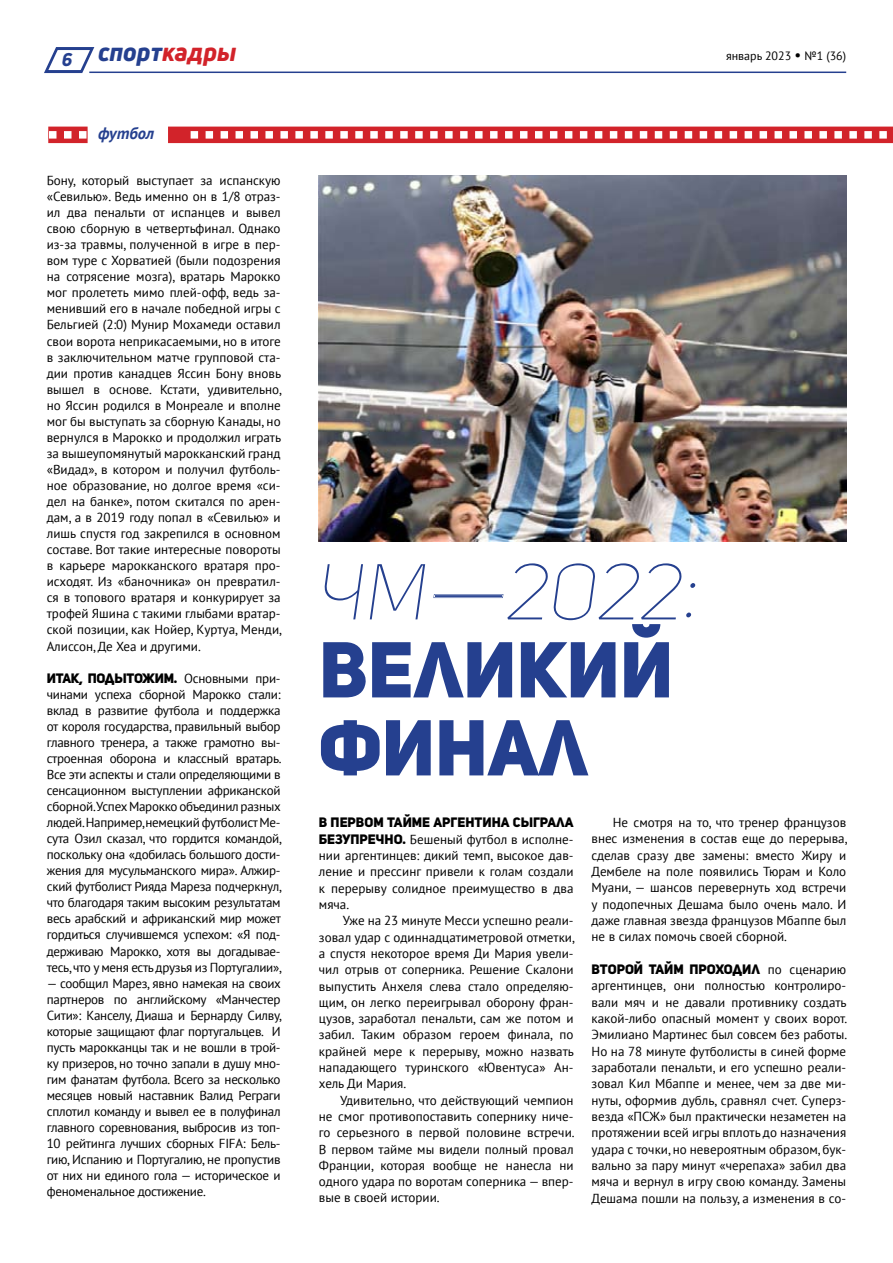
<style>
.page{position:relative;width:893px;height:1263px;background:#fff}
.page>*{position:absolute;margin:0;border:0;box-sizing:border-box;transform-origin:0 0}
.t1{font:78px/78px "Uni Sans Demo Heavy CAPS";color:#25408f}
.t2{font:78px "Uni Sans Demo Thin Italic CAPS";color:#25408f}
.t3{font:italic 800 25.5px "Uni Neue";color:#25408f}
.t4{font:italic 700 16.5px "PT Sans";color:#25408f}
.t5{font:13.5px "Uni Sans Demo Heavy CAPS";color:#000}
.t6{font:13.5px "Uni Sans Demo Heavy CAPS";letter-spacing:-.02em;color:#000}
.t7{font:13.05px/16px "PT Sans";color:#000;text-align:justify}
.t8{font:12px "PT Sans";color:#000}
.s1{color:#d2232a}
.s2{font-size:15px}
.s3{font-family:"PT Sans";font-size:13.05px}
.s4{font-family:"Uni Sans Demo Heavy CAPS";font-size:13.5px}
</style>
<div class="page">
<svg style="left:44px;top:47px;width:53px;height:27px"></svg>
<hr style="left:89px;top:72px;width:757px;height:1px;background:#25408f">
<img style="left:319px;top:175px;width:527px;height:367px">
<div style="left:48px;top:127px;width:40px;height:16px;background:#d2232a"></div>
<svg style="left:49px;top:131px;width:38px;height:8px"></svg>
<div style="left:168px;top:127px;width:725px;height:16px;background:#d2232a"></div>
<svg style="left:191px;top:131px;width:696px;height:8px"></svg>
<h2 class="t3" style="left:62px;top:35px;width:176px"><sub>6</sub> спорт<span class="s1">кадры</span></h2>
<p class="t8" style="left:726px;top:48px;width:122px">январь 2023 <span class="s2">•</span> №1 (36)</p>
<p class="t4" style="left:98px;top:122px;width:57px">футбол</p>
<p class="t7" style="left:47px;top:172px;width:236px">Бону, который выступает за испанскую «Севилью». Ведь именно он в 1/8 отраз&shy;ил два пенальти от испанцев и вывел свою сборную в четвертьфинал. Однако из-за травмы, полученной в игре в пер&shy;вом туре с Хорватией (были подозрения на сотрясение мозга), вратарь Марокко мог пролететь мимо плей-офф, ведь за&shy;менивший его в начале победной игры с Бельгией (2:0) Мунир Мохамеди оставил свои ворота неприкасаемыми, но в итоге в заключительном матче групповой ста&shy;дии против канадцев Яссин Бону вновь вышел в основе. Кстати, удивительно, но Яссин родился в Монреале и вполне мог бы выступать за сборную Канады, но вернулся в Марокко и продолжил играть за вышеупомянутый марокканский гранд «Видад», в котором и получил футболь&shy;ное образование, но долгое время «си&shy;дел на банке», потом скитался по арен&shy;дам, а в 2019 году попал в «Севилью» и лишь спустя год закрепился в основном составе. Вот такие интересные повороты в карьере марокканского вратаря про&shy;исходят. Из «баночника» он превратил&shy;ся в топового вратаря и конкурирует за трофей Яшина с такими глыбами вратар&shy;ской позиции, как Нойер, Куртуа, Менди, Алиссон, Де Хеа и другими.</p>
<p class="t6" style="left:47px;top:669px;width:235px">Итак, подытожим. <span class="s3">Основными при-</span></p>
<p class="t7" style="left:47px;top:686px;width:236px">чинами успеха сборной Марокко стали: вклад в развитие футбола и поддержка от короля государства, правильный выбор главного тренера, а также грамотно вы&shy;строенная оборона и классный вратарь.<br>Все эти аспекты и стали определяющими в сенсационном выступлении африканской сборной.Успех Марокко объединил разных людей. Например, немецкий футболистМе&shy;сута Озил сказал, что гордится командой, поскольку она «добилась большого дости&shy;жения для мусульманского мира». Алжир&shy;ский футболист Рияда Мареза подчеркнул, что благодаря таким высоким результатам весь арабский и африканский мир может гордиться случившемся успехом: «Я под&shy;держиваю Марокко, хотя вы догадывае&shy;тесь, что у меня есть друзья из Португалии»,</p>
<p class="t7" style="left:47px;top:975px;width:236px">— сообщил Марез, явно намекая на своих партнеров по английскому «Манчестер Сити»: Канселу, Диаша и Бернарду Силву, которые защищают флаг португальцев. И пусть марокканцы так и не вошли в трой&shy;ку призеров, но точно запали в душу мно&shy;гим фанатам футбола. Всего за несколько месяцев новый наставник Валид Реграги сплотил команду и вывел ее в полуфинал главного соревнования, выбросив из топ-10 рейтинга лучших сборных FIFA: Бель&shy;гию, Испанию и Португалию, не пропустив от них ни единого гола — историческое и феноменальное достижение.</p>
<h1 class="t2" style="left:319px;top:548px;width:382px">ЧМ—2022:</h1>
<h1 class="t1" style="left:319px;top:632px;width:356px">великий финал</h1>
<p class="t5" style="left:319px;top:814px;width:256px">В первом тайме Аргентина сыграла</p>
<p class="t7" style="left:319px;top:831px;width:256px"><span class="s4">безупречно.</span> Бешеный футбол в исполне&shy;нии аргентинцев: дикий темп, высокое дав&shy;ление и прессинг привели к голам создали к перерыву солидное преимущество в два мяча.</p>
<p class="t7" style="left:319px;top:912px;width:257px;text-indent:24px">Уже на 23 минуте Месси успешно реали&shy;зовал удар с одиннадцатиметровой отметки, а спустя некоторое время Ди Мария увели&shy;чил отрыв от соперника. Решение Скалони выпустить Анхеля слева стало определяю&shy;щим, он легко переигрывал оборону фран&shy;цузов, заработал пенальти, сам же потом и забил. Таким образом героем финала, по крайней мере к перерыву, можно назвать нападающего туринского «Ювентуса» Ан&shy;хель Ди Мария.</p>
<p class="t7" style="left:319px;top:1091px;width:257px;text-indent:21px">Удивительно, что действующий чемпион не смог противопоставить сопернику ниче&shy;го серьезного в первой половине встречи.<br>В первом тайме мы видели полный провал Франции, которая вообще не нанесла ни одного удара по воротам соперника — впер&shy;вые в своей истории.</p>
<p class="t7" style="left:592px;top:814px;width:257px;text-indent:21px">Не смотря на то, что тренер французов внес изменения в состав еще до перерыва, сделав сразу две замены: вместо Жиру и Дембеле на поле появились Тюрам и Коло Муани, — шансов перевернуть ход встречи у подопечных Дешама было очень мало. И даже главная звезда французов Мбаппе был не в силах помочь своей сборной.</p>
<p class="t5" style="left:592px;top:960px;width:256px">Второй тайм проходил <span class="s3">по сценарию</span></p>
<p class="t7" style="left:592px;top:977px;width:257px">аргентинцев, они полностью контролиро&shy;вали мяч и не давали противнику создать какой-либо опасный момент у своих ворот.<br>Эмилиано Мартинес был совсем без работы.<br>Но на 78 минуте футболисты в синей форме заработали пенальти, и его успешно реали&shy;зовал Кил Мбаппе и менее, чем за две ми&shy;нуты, оформив дубль, сравнял счет. Суперз&shy;везда «ПСЖ» был практически незаметен на протяжении всей игры вплоть до назначения удара с точки, но невероятным образом, бук&shy;вально за пару минут «черепаха» забил два мяча и вернул в игру свою команду. Замены Дешама пошли на пользу, а изменения в со-</p>
</div>
